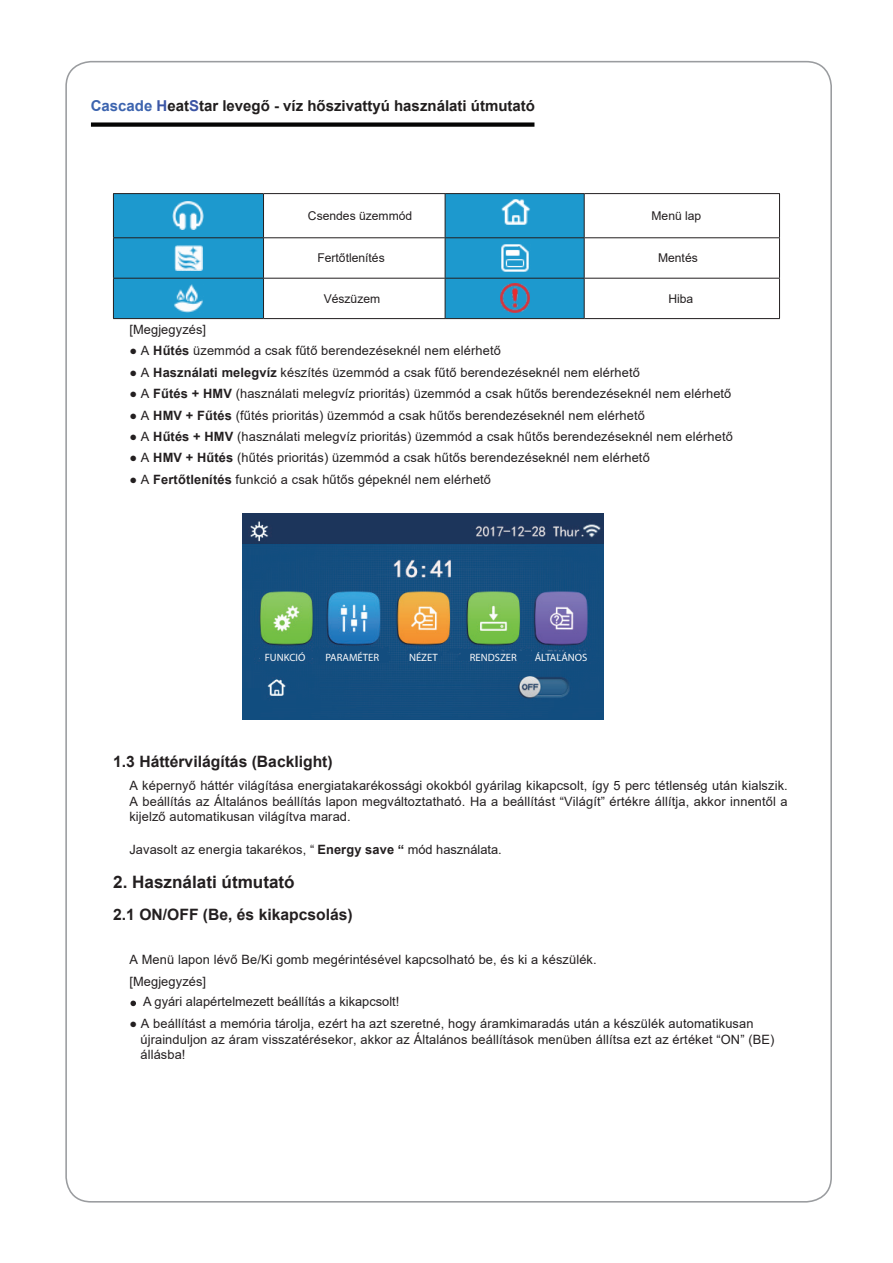
<style>
.page{position:relative;width:893px;height:1263px;background:#fff}
.page>*{position:absolute;margin:0;border:0;box-sizing:border-box;transform-origin:0 0}
.t1{font:700 17.1px "Arial";color:#231f20}
.t2{font:700 15.6px "Arial";color:#231f20}
.t3{font:700 15px "Arial";color:#211e1e}
.t4{font:12.9px/15.5px "Arial";letter-spacing:.01em;color:#231f20}
.t5{font:12.15px "Arial";color:#231f20}
.t6{font:10.65px "Myriad Pro";color:#faf9fa}
.s1{color:#3c64af}
.s2{color:#3b56a5}
.s3{color:#3b54a4}
.s4{font-weight:700}
</style>
<div class="page">
<div style="left:91px;top:122px;width:443px;height:5px;background:#050504"></div>
<svg style="left:114px;top:194px;width:470px;height:124px;fill:#1d99ce"></svg>
<hr style="left:113px;top:193px;width:150px;height:1px;background:#231f20">
<hr style="left:263px;top:193px;width:182px;height:1px;background:#231f20">
<hr style="left:445px;top:193px;width:139px;height:1px;background:#231f20">
<hr style="left:584px;top:193px;width:196px;height:1px;background:#231f20">
<hr style="left:113px;top:237px;width:150px;height:1px;background:#231f20">
<hr style="left:263px;top:237px;width:182px;height:1px;background:#231f20">
<hr style="left:445px;top:237px;width:139px;height:1px;background:#231f20">
<hr style="left:584px;top:237px;width:196px;height:1px;background:#231f20">
<hr style="left:113px;top:278px;width:150px;height:1px;background:#231f20">
<hr style="left:263px;top:278px;width:182px;height:1px;background:#231f20">
<hr style="left:445px;top:278px;width:139px;height:1px;background:#231f20">
<hr style="left:584px;top:278px;width:196px;height:1px;background:#231f20">
<hr style="left:113px;top:318px;width:150px;height:1px;background:#231f20">
<hr style="left:263px;top:318px;width:182px;height:1px;background:#231f20">
<hr style="left:445px;top:318px;width:139px;height:1px;background:#231f20">
<hr style="left:584px;top:318px;width:196px;height:1px;background:#231f20">
<hr style="left:113px;top:194px;width:1px;height:43px;background:#231f20">
<hr style="left:113px;top:238px;width:1px;height:40px;background:#231f20">
<hr style="left:113px;top:279px;width:1px;height:39px;background:#231f20">
<hr style="left:263px;top:194px;width:1px;height:43px;background:#231f20">
<hr style="left:445px;top:194px;width:1px;height:43px;background:#231f20">
<hr style="left:584px;top:194px;width:1px;height:43px;background:#231f20">
<hr style="left:779px;top:194px;width:1px;height:43px;background:#231f20">
<hr style="left:263px;top:238px;width:1px;height:40px;background:#231f20">
<hr style="left:445px;top:238px;width:1px;height:40px;background:#231f20">
<hr style="left:584px;top:238px;width:1px;height:40px;background:#231f20">
<hr style="left:779px;top:238px;width:1px;height:40px;background:#231f20">
<hr style="left:263px;top:279px;width:1px;height:39px;background:#231f20">
<hr style="left:445px;top:279px;width:1px;height:39px;background:#231f20">
<hr style="left:584px;top:279px;width:1px;height:39px;background:#231f20">
<hr style="left:779px;top:279px;width:1px;height:39px;background:#231f20">
<img style="left:173px;top:201px;width:31px;height:29px">
<img style="left:494px;top:199px;width:41px;height:33px">
<img style="left:175px;top:245px;width:27px;height:25px">
<img style="left:499px;top:243px;width:31px;height:30px">
<img style="left:173px;top:284px;width:31px;height:28px">
<img style="left:500px;top:284px;width:29px;height:29px">
<svg style="left:130px;top:1000px;width:6px;height:6px"></svg>
<img style="left:242px;top:514px;width:362px;height:205px">
<p class="t3" style="left:91px;top:96px;width:446px"><span class="s1">Cascade</span> <span class="s2">H</span>eat<span class="s3">S</span>tar levegő - víz hőszivattyú használati útmutató</p>
<p class="t5" style="left:308px;top:207px;width:106px">Csendes üzemmód</p>
<p class="t5" style="left:652px;top:207px;width:51px">Menü lap</p>
<p class="t5" style="left:317px;top:250px;width:69px">Fertőtlenítés</p>
<p class="t5" style="left:658px;top:250px;width:41px">Mentés</p>
<p class="t5" style="left:324px;top:290px;width:58px">Vészüzem</p>
<p class="t5" style="left:668px;top:290px;width:26px">Hiba</p>
<p class="t4" style="left:129px;top:322px;width:78px">[Megjegyzés]</p>
<p class="t4" style="left:129px;top:343px;width:373px">● A <span class="s4">Hűtés</span> üzemmód a csak fűtő berendezéseknél nem elérhető</p>
<p class="t4" style="left:129px;top:364px;width:512px">● A <span class="s4">Használati melegvíz</span> készítés üzemmód a csak fűtő berendezéseknél nem elérhető</p>
<p class="t4" style="left:129px;top:386px;width:604px">● A <span class="s4">Fűtés + HMV</span> (használati melegvíz prioritás) üzemmód a csak hűtős berendezéseknél nem elérhető</p>
<p class="t4" style="left:129px;top:407px;width:517px">● A <span class="s4">HMV + Fűtés</span> (fűtés prioritás) üzemmód a csak hűtős berendezéseknél nem elérhető</p>
<p class="t4" style="left:129px;top:429px;width:605px">● A <span class="s4">Hűtés + HMV</span> (használati melegvíz prioritás) üzemmód a csak hűtős berendezéseknél nem elérhető</p>
<p class="t4" style="left:129px;top:450px;width:522px">● A <span class="s4">HMV + Hűtés</span> (hűtés prioritás) üzemmód a csak hűtős berendezéseknél nem elérhető</p>
<p class="t4" style="left:129px;top:471px;width:363px">● A <span class="s4">Fertőtlenítés</span> funkció a csak hűtős gépeknél nem elérhető</p>
<p class="t6" style="left:265px;top:651px;width:42px">FUNKCIÓ</p>
<p class="t6" style="left:326px;top:651px;width:55px">PARAMÉTER</p>
<p class="t6" style="left:409px;top:651px;width:30px">NÉZET</p>
<p class="t6" style="left:470px;top:651px;width:49px">RENDSZER</p>
<p class="t6" style="left:535px;top:651px;width:54px">ÁLTALÁNOS</p>
<p class="t2" style="left:113px;top:751px;width:221px">1.3 Háttérvilágítás (Backlight)</p>
<p class="t4" style="left:129px;top:778px;width:660px;text-align:justify">A képernyő háttér világítása energiatakarékossági okokból gyárilag kikapcsolt, így 5 perc tétlenség után kialszik.<br>A beállítás az Általános beállítás lapon megváltoztatható. Ha a beállítást “Világít” értékre állítja, akkor innentől a kijelző automatikusan világítva marad.</p>
<p class="t4" style="left:129px;top:842px;width:374px">Javasolt az energia takarékos, “ <span class="s4">Energy save “</span> mód használata.</p>
<h1 class="t1" style="left:113px;top:869px;width:183px">2. Használati útmutató</h1>
<p class="t2" style="left:113px;top:903px;width:241px">2.1 ON/OFF (Be, és kikapcsolás)</p>
<p class="t4" style="left:129px;top:949px;width:469px;line-height:21.5px">A Menü lapon lévő Be/Ki gomb megérintésével kapcsolható be, és ki a készülék. [Megjegyzés]</p>
<p class="t4" style="left:140px;top:1016px;width:635px;text-indent:-11px">● A beállítást a memória tárolja, ezért ha azt szeretné, hogy áramkimaradás után a készülék automatikusan újrainduljon az áram visszatérésekor, akkor az Általános beállítások menüben állítsa ezt az értéket “ON” (BE) állásba!</p>
<p class="t4" style="left:143px;top:994px;width:258px">A gyári alapértelmezett beállítás a kikapcsolt!</p>
</div>
